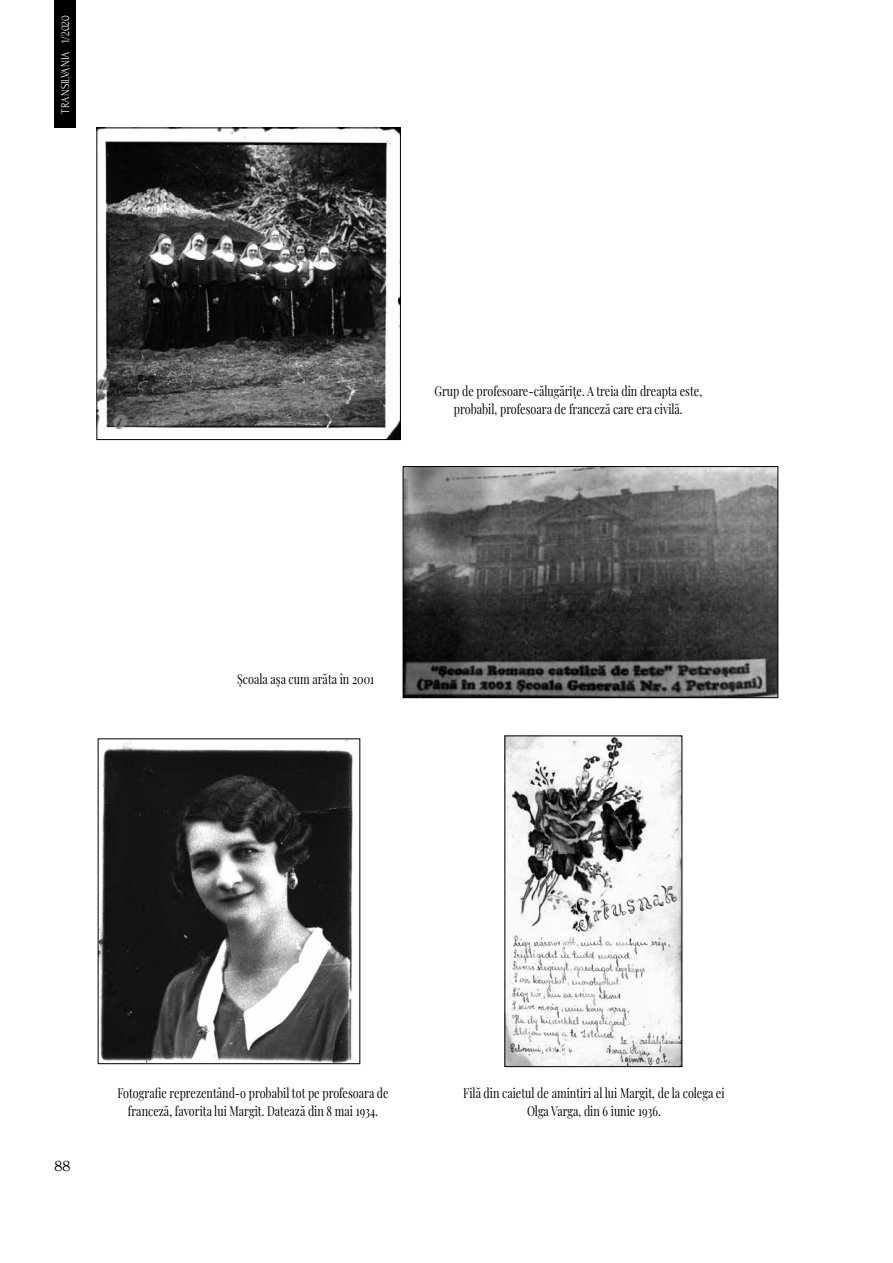
<style>
.page{position:relative;width:893px;height:1263px;background:#fff}
.page>*{position:absolute;margin:0;border:0;box-sizing:border-box;transform-origin:0 0}
.t1{font:16.5px "Forum";color:#000}
.t2{font:13.5px/18px "Playfair Display";color:#000;text-align:center;scale:.8 1}
.t3{font:12px "Forum";color:#fff;scale:.9 1}
</style>
<div class="page">
<div style="left:54px;top:0;width:22px;height:128px;background:#000"></div>
<img style="left:100px;top:740px;width:253px;height:322px">
<img style="left:506px;top:737px;width:174px;height:328px">
<img style="left:405px;top:468px;width:371px;height:228px">
<div style="left:403px;top:466px;width:375px;height:232px;border:1px solid #000"></div>
<img style="left:98px;top:129px;width:301px;height:309px">
<div style="left:96px;top:127px;width:305px;height:313px;border:1px solid #000"></div>
<p class="t3" style="left:59px;top:114px;width:111px;rotate:-90deg">transilvania 1/2020</p>
<p class="t2" style="left:434px;top:381px;width:336px">Grup de profesoare-călugărițe. A treia din dreapta este, probabil, profesoara de franceză care era civilă.</p>
<p class="t2" style="left:237px;top:669px;width:173px">Școala așa cum arăta în 2001</p>
<p class="t1" style="left:54px;top:1157px;width:18px">88</p>
<p class="t2" style="left:117px;top:1083px;width:341px">Fotografie reprezentând-o probabil tot pe profesoara de franceză, favorita lui Margit. Datează din 8 mai 1934.</p>
<p class="t2" style="left:463px;top:1083px;width:328px">Filă din caietul de amintiri al lui Margit, de la colega ei<br>Olga Varga, din 6 iunie 1936.</p>
</div>
